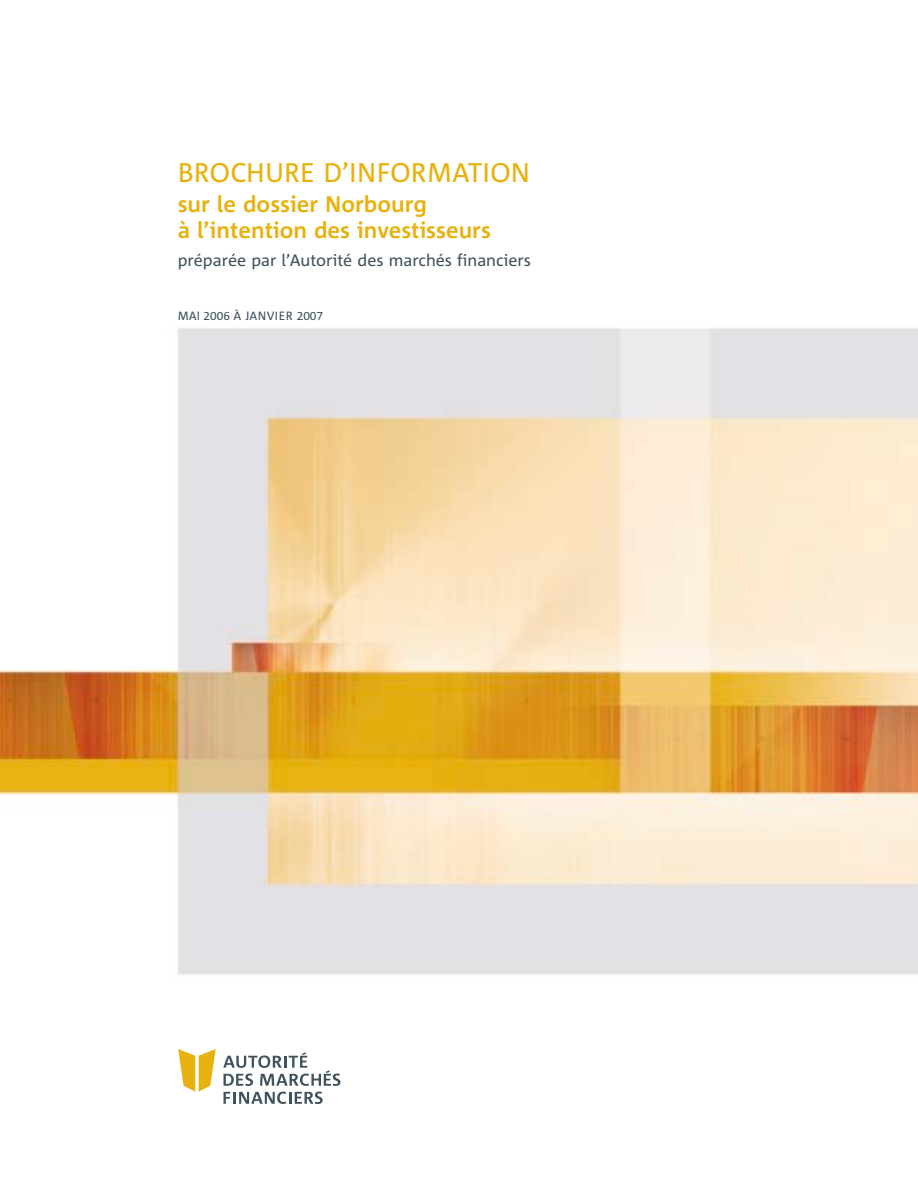
<style>
.page{position:relative;width:918px;height:1188px;background:#fff}
.page>*{position:absolute;margin:0;border:0;box-sizing:border-box;transform-origin:0 0}
.t1{font:27px "Corpid";color:#e7b20f}
.t2{font:700 22.5px/25.5px "Corpid";color:#e7b20f}
.t3{font:16.5px "Corpid";color:#40535d}
.t4{font:12px "Corpid Caps";color:#40535d}
.s1{font-family:"Corpid"}
</style>
<div class="page">
<img style="left:0;top:328px;width:918px;height:764px">
<svg style="left:178px;top:1049px;width:38px;height:43px"></svg>
<svg style="left:223px;top:1052px;width:117px;height:34px"></svg>
<svg style="left:223px;top:1092px;width:100px;height:12px"></svg>
<p class="t1" style="left:178px;top:160px;width:354px">BROCHURE D’INFORMATION</p>
<p class="t2" style="left:178px;top:193px;width:315px">sur le dossier Norbourg<br>à l’intention des investisseurs</p>
<p class="t3" style="left:178px;top:252px;width:355px">préparée par l’Autorité des marchés financiers</p>
<p class="t4" style="left:178px;top:311px;width:147px"><span class="s1">MAI</span> 2006 À JANVIER 2007</p>
</div>
